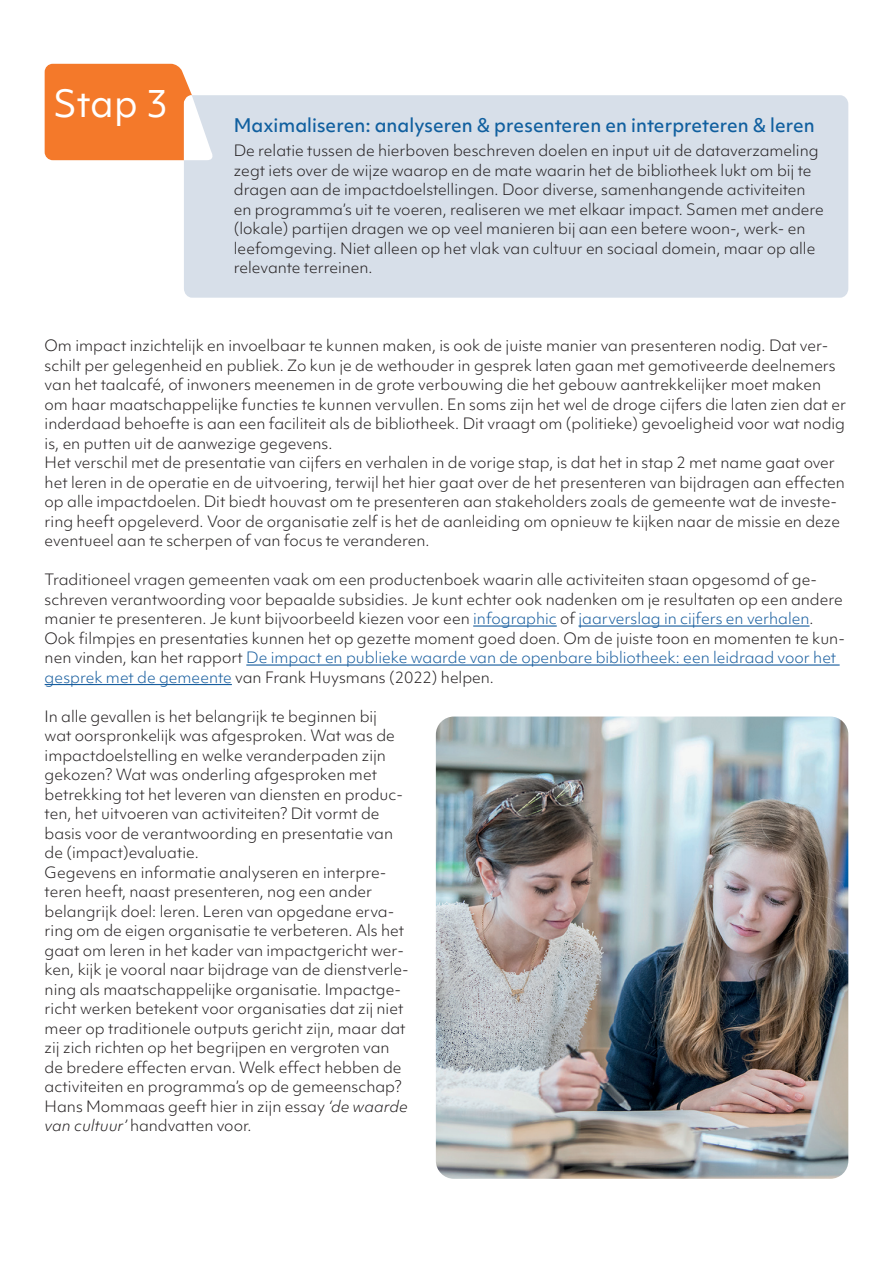
<style>
.page{position:relative;width:893px;height:1263px;background:#fff}
.page>*{position:absolute;margin:0;border:0;box-sizing:border-box;transform-origin:0 0}
.t1{font:36px "Objektiv Mk 1";color:#fff}
.t2{font:500 18px "Objektiv Mk 1";color:#105f9f}
.t3{font:300 15px/19.5px "Objektiv Mk 1";color:#231f20}
.s1{color:#175d9e}
.s2{font-style:italic}
</style>
<div class="page">
<div style="left:184px;top:95px;width:664px;height:203px;background:#d7dfe9;border-radius:9px"></div>
<svg style="left:45px;top:64px;width:168px;height:96px;background:#f48d4c"></svg>
<hr style="left:473px;top:625px;width:84px;height:2px;background:#175d9e">
<hr style="left:578px;top:625px;width:231px;height:2px;background:#175d9e">
<hr style="left:246px;top:664px;width:594px;height:2px;background:#175d9e">
<hr style="left:45px;top:684px;width:187px;height:1px;background:#175d9e">
<img style="left:436px;top:716px;width:412px;height:463px">
<h1 class="t1" style="left:53px;top:79px;width:117px">Stap 3</h1>
<p class="t2" style="left:234px;top:113px;width:583px">Maximaliseren: analyseren &amp; presenteren en interpreteren &amp; leren</p>
<p class="t3" style="left:234px;top:141px;width:591px">De relatie tussen de hierboven beschreven doelen en input uit de dataverzameling zegt iets over de wijze waarop en de mate waarin het de bibliotheek lukt om bij te dragen aan de impactdoelstellingen. Door diverse, samenhangende activiteiten en programma’s uit te voeren, realiseren we met elkaar impact. Samen met andere (lokale) partijen dragen we op veel manieren bij aan een betere woon-, werk- en leefomgeving. Niet alleen op het vlak van cultuur en sociaal domein, maar op alle relevante terreinen.</p>
<p class="t3" style="left:45px;top:336px;width:803px">Om impact inzichtelijk en invoelbaar te kunnen maken, is ook de juiste manier van presenteren nodig. Dat ver&shy;schilt per gelegenheid en publiek. Zo kun je de wethouder in gesprek laten gaan met gemotiveerde deelnemers van het taalcafé, of inwoners meenemen in de grote verbouwing die het gebouw aantrekkelijker moet maken om haar maatschappelijke functies te kunnen vervullen. En soms zijn het wel de droge cijfers die laten zien dat er inderdaad behoefte is aan een faciliteit als de bibliotheek. Dit vraagt om (politieke) gevoeligheid voor wat nodig is, en putten uit de aanwezige gegevens.<br>Het verschil met de presentatie van cijfers en verhalen in de vorige stap, is dat het in stap 2 met name gaat over het leren in de operatie en de uitvoering, terwijl het hier gaat over de het presenteren van bijdragen aan effecten op alle impactdoelen. Dit biedt houvast om te presenteren aan stakeholders zoals de gemeente wat de investe&shy;ring heeft opgeleverd. Voor de organisatie zelf is het de aanleiding om opnieuw te kijken naar de missie en deze eventueel aan te scherpen of van focus te veranderen.</p>
<p class="t3" style="left:45px;top:570px;width:802px">Traditioneel vragen gemeenten vaak om een productenboek waarin alle activiteiten staan opgesomd of ge&shy;schreven verantwoording voor bepaalde subsidies. Je kunt echter ook nadenken om je resultaten op een andere manier te presenteren. Je kunt bijvoorbeeld kiezen voor een <span class="s1">infographic</span> of <span class="s1">jaarverslag in cijfers en verhalen</span>.<br>Ook filmpjes en presentaties kunnen het op gezette moment goed doen. Om de juiste toon en momenten te kun&shy;nen vinden, kan het rapport <span class="s1">De impact en publieke waarde van de openbare bibliotheek: een leidraad voor het gesprek met de gemeente</span> van Frank Huysmans (2022) helpen.</p>
<p class="t3" style="left:45px;top:706px;width:366px">In alle gevallen is het belangrijk te beginnen bij<br>wat oorspronkelijk was afgesproken. Wat was de impactdoelstelling en welke veranderpaden zijn gekozen? Wat was onderling afgesproken met betrekking tot het leveren van diensten en produc&shy;ten, het uitvoeren van activiteiten? Dit vormt de basis voor de verantwoording en presentatie van de (impact)evaluatie.<br>Gegevens en informatie analyseren en interpre&shy;teren heeft, naast presenteren, nog een ander belangrijk doel: leren. Leren van opgedane erva&shy;ring om de eigen organisatie te verbeteren. Als het gaat om leren in het kader van impactgericht wer&shy;ken, kijk je vooral naar bijdrage van de dienstverle&shy;ning als maatschappelijke organisatie. Impactge&shy;richt werken betekent voor organisaties dat zij niet meer op traditionele outputs gericht zijn, maar dat zij zich richten op het begrijpen en vergroten van de bredere effecten ervan. Welk effect hebben de activiteiten en programma’s op de gemeenschap?<br>Hans Mommaas geeft hier in zijn essay <span class="s2">‘de waarde van cultuur’</span> handvatten voor.</p>
</div>
